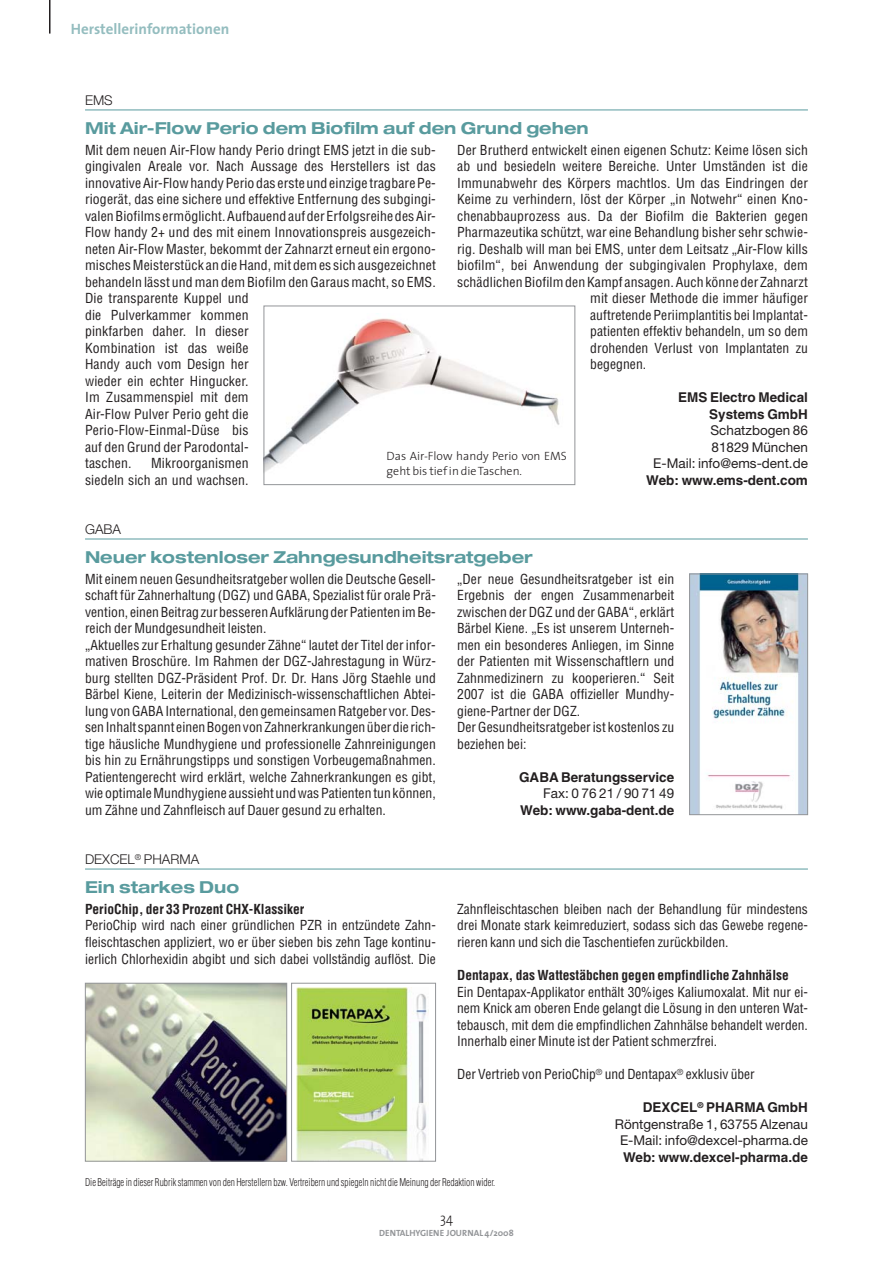
<style>
.page{position:relative;width:893px;height:1263px;background:#fff}
.page>*{position:absolute;margin:0;border:0;box-sizing:border-box;transform-origin:0 0}
.t1{font:700 expanded 16.5px "Helvetica Neue";color:#599b9e}
.t2{font:700 15px "The Sans";color:#94bdbf}
.t3{font:300 14.25px "The Sans";color:#231f20;scale:.9 1}
.t4{font:condensed 13.5px/16.5px "Helvetica";letter-spacing:.005em;color:#231f20;text-align:justify}
.t5{font:700 13.5px/16.5px "Helvetica";color:#231f20;text-align:right}
.t6{font:13.5px/16.5px "Helvetica Neue";color:#231f20;text-align:center}
.t7{font:700 condensed 13.5px "Helvetica";color:#231f20}
.t8{font:300 13.5px "Helvetica Neue";color:#231f20}
.t9{font:300 12px/15px "The Sans";color:#231f20}
.t10{font:300 condensed 10.5px "Helvetica";color:#231f20;scale:.9 1}
.t11{font:700 9px "The Sans";color:#939598}
</style>
<div class="page">
<hr style="left:49px;top:0;width:2px;height:34px;background:#231f20">
<hr style="left:85px;top:110px;width:723px;height:1px;background:#599b9e">
<img style="left:266px;top:318px;width:294px;height:153px">
<div style="left:264px;top:306px;width:311px;height:179px;border:1px solid #939598"></div>
<img style="left:87px;top:985px;width:198px;height:174px">
<div style="left:85px;top:983px;width:202px;height:178px;border:1px solid #939598"></div>
<img style="left:296px;top:987px;width:133px;height:172px">
<div style="left:291px;top:983px;width:145px;height:178px;border:1px solid #939598"></div>
<hr style="left:85px;top:869px;width:723px;height:1px;background:#599b9e">
<img style="left:691px;top:576px;width:115px;height:237px">
<div style="left:689px;top:574px;width:119px;height:241px;border:1px solid #939598"></div>
<hr style="left:85px;top:539px;width:723px;height:1px;background:#599b9e">
<p class="t2" style="left:71px;top:21px;width:160px">Herstellerinformationen</p>
<p class="t8" style="left:85px;top:96px;width:29px">EMS</p>
<p class="t1" style="left:85px;top:122px;width:505px">Mit Air-Flow Perio dem Biofilm auf den Grund gehen</p>
<p class="t4" style="left:457px;top:143px;width:352px">Der Brutherd entwickelt einen eigenen Schutz: Keime lösen sich</p>
<p class="t4" style="left:457px;top:159px;width:352px">ab und besiedeln weitere Bereiche. Unter Umständen ist die</p>
<p class="t4" style="left:457px;top:176px;width:352px">Immunabwehr des Körpers machtlos. Um das Eindringen der</p>
<p class="t4" style="left:457px;top:192px;width:352px">Keime zu verhindern, löst der Körper „in Notwehr“ einen Kno-</p>
<p class="t4" style="left:457px;top:209px;width:352px">chenabbauprozess aus. Da der Biofilm die Bakterien gegen</p>
<p class="t4" style="left:457px;top:225px;width:352px">Pharmazeutika schützt, war eine Behandlung bisher sehr schwie-</p>
<p class="t4" style="left:457px;top:242px;width:352px">rig. Deshalb will man bei EMS, unter dem Leitsatz „Air-Flow kills</p>
<p class="t4" style="left:457px;top:258px;width:352px">biofilm“, bei Anwendung der subgingivalen Prophylaxe, dem</p>
<p class="t4" style="left:457px;top:275px;width:352px">schädlichen Biofilm den Kampf ansagen. Auch könne der Zahnarzt</p>
<p class="t4" style="left:590px;top:291px;width:219px">mit dieser Methode die immer häufiger</p>
<p class="t4" style="left:590px;top:308px;width:219px">auftretende Periimplantitis bei Implantat-</p>
<p class="t4" style="left:590px;top:324px;width:219px">patienten effektiv behandeln, um so dem</p>
<p class="t4" style="left:590px;top:341px;width:219px">drohenden Verlust von Implantaten zu</p>
<p class="t4" style="left:590px;top:357px;width:58px">begegnen.</p>
<p class="t5" style="left:678px;top:391px;width:131px">EMS Electro Medical<br>Systems GmbH</p>
<p class="t6" style="left:653px;top:424px;width:156px;text-align:right">Schatzbogen 86<br>81829 München<br>E-Mail: info@ems-dent.de</p>
<p class="t5" style="left:646px;top:473px;width:163px">Web: www.ems-dent.com</p>
<p class="t4" style="left:85px;top:143px;width:352px;text-align:left">Mit dem neuen Air-Flow handy Perio dringt EMS jetzt in die sub&shy;gingivalen Areale vor. Nach Aussage des Herstellers ist das innovative Air-Flow handy Perio das erste und einzige tragbare Pe&shy;riogerät, das eine sichere und effektive Entfernung des subgingi&shy;valen Biofilms ermöglicht. Aufbauend auf der Erfolgsreihe des Air-Flow handy 2+ und des mit einem Innovationspreis ausgezeich&shy;neten Air-Flow Master, bekommt der Zahnarzt erneut ein ergono&shy;misches Meisterstück an die Hand, mit dem es sich ausgezeichnet behandeln lässt und man dem Biofilm den Garaus macht, so EMS.<br>Die transparente Kuppel und<br>die Pulverkammer kommen<br>pinkfarben daher. In dieser<br>Kombination ist das weiße<br>Handy auch vom Design her<br>wieder ein echter Hingucker.<br>Im Zusammenspiel mit dem<br>Air-Flow Pulver Perio geht die<br>Perio-Flow-Einmal-Düse bis<br>auf den Grund der Parodontal-<br>taschen.</p>
<p class="t9" style="left:387px;top:449px;width:182px">Das Air-Flow handy Perio von EMS geht bis tief in die Taschen.</p>
<p class="t4" style="left:85px;top:456px;width:165px;text-align:right">Mikroorganismen<br>siedeln sich an und wachsen.</p>
<p class="t8" style="left:85px;top:525px;width:38px">GABA</p>
<p class="t1" style="left:85px;top:551px;width:449px">Neuer kostenloser Zahngesundheitsratgeber</p>
<p class="t4" style="left:85px;top:572px;width:352px;text-align:left">Mit einem neuen Gesundheitsratgeber wollen die Deutsche Gesell&shy;schaft für Zahnerhaltung (DGZ) und GABA, Spezialist für orale Prä&shy;vention, einen Beitrag zur besseren Aufklärung der Patienten im Be&shy;reich der Mundgesundheit leisten.<br>„Aktuelles zur Erhaltung gesunder Zähne“ lautet der Titel der infor&shy;mativen Broschüre. Im Rahmen der DGZ-Jahrestagung in Würz&shy;burg stellten DGZ-Präsident Prof. Dr. Dr. Hans Jörg Staehle und Bärbel Kiene, Leiterin der Medizinisch-wissenschaftlichen Abtei&shy;lung von GABA International, den gemeinsamen Ratgeber vor. Des&shy;sen Inhalt spannt einen Bogen von Zahnerkrankungen über die rich&shy;tige häusliche Mundhygiene und professionelle Zahnreinigungen bis hin zu Ernährungstipps und sonstigen Vorbeugemaßnahmen.<br>Patientengerecht wird erklärt, welche Zahnerkrankungen es gibt, wie optimale Mundhygiene aussieht und was Patienten tun können, um Zähne und Zahnfleisch auf Dauer gesund zu erhalten.</p>
<p class="t4" style="left:457px;top:572px;width:219px;text-align:left">„Der neue Gesundheitsratgeber ist ein Ergebnis der engen Zusammenarbeit zwischen der DGZ und der GABA“, erklärt Bärbel Kiene. „Es ist unserem Unterneh&shy;men ein besonderes Anliegen, im Sinne der Patienten mit Wissenschaftlern und Zahnmedizinern zu kooperieren.“ Seit 2007 ist die GABA offizieller Mundhy&shy;giene-Partner der DGZ.<br>Der Gesundheitsratgeber ist kostenlos zu beziehen bei:</p>
<p class="t5" style="left:519px;top:770px;width:157px">GABA Beratungsservice</p>
<p class="t6" style="left:543px;top:787px;width:133px">Fax: 0 76 21 / 90 71 49</p>
<p class="t5" style="left:520px;top:803px;width:156px">Web: www.gaba-dent.de</p>
<p class="t8" style="left:85px;top:855px;width:116px">DEXCEL<sup>®</sup> PHARMA</p>
<p class="t1" style="left:85px;top:881px;width:156px">Ein starkes Duo</p>
<p class="t7" style="left:85px;top:904px;width:221px">PerioChip, der 33 Prozent CHX-Klassiker</p>
<p class="t4" style="left:85px;top:918px;width:352px">PerioChip wird nach einer gründlichen PZR in entzündete Zahn&shy;fleischtaschen appliziert, wo er über sieben bis zehn Tage kontinu&shy;ierlich Chlorhexidin abgibt und sich dabei vollständig auflöst. Die</p>
<p class="t4" style="left:457px;top:902px;width:352px">Zahnfleischtaschen bleiben nach der Behandlung für mindestens drei Monate stark keimreduziert, sodass sich das Gewebe regene&shy;rieren kann und sich die Taschentiefen zurückbilden.</p>
<p class="t7" style="left:457px;top:970px;width:333px">Dentapax, das Wattestäbchen gegen empfindliche Zahnhälse</p>
<p class="t4" style="left:457px;top:984px;width:352px">Ein Dentapax-Applikator enthält 30%iges Kaliumoxalat. Mit nur ei&shy;nem Knick am oberen Ende gelangt die Lösung in den unteren Wat&shy;tebausch, mit dem die empfindlichen Zahnhälse behandelt werden.<br>Innerhalb einer Minute ist der Patient schmerzfrei.</p>
<p class="t4" style="left:457px;top:1067px;width:299px">Der Vertrieb von PerioChip<sup>®</sup> und Dentapax<sup>®</sup> exklusiv über</p>
<p class="t5" style="left:643px;top:1100px;width:167px">DEXCEL<sup>®</sup> PHARMA GmbH</p>
<p class="t6" style="left:615px;top:1117px;width:195px">Röntgenstraße 1, 63755 Alzenau<br>E-Mail: info@dexcel-pharma.de</p>
<p class="t5" style="left:623px;top:1150px;width:186px">Web: www.dexcel-pharma.de</p>
<p class="t10" style="left:85px;top:1178px;width:457px">Die Beiträge in dieser Rubrik stammen von den Herstellern bzw. Vertreibern und spiegeln nicht die Meinung der Redaktion wider.</p>
<p class="t3" style="left:440px;top:1212px;width:16px">34</p>
<p class="t11" style="left:379px;top:1228px;width:136px">DENTALHYGIENE JOURNAL 4/2008</p>
</div>
